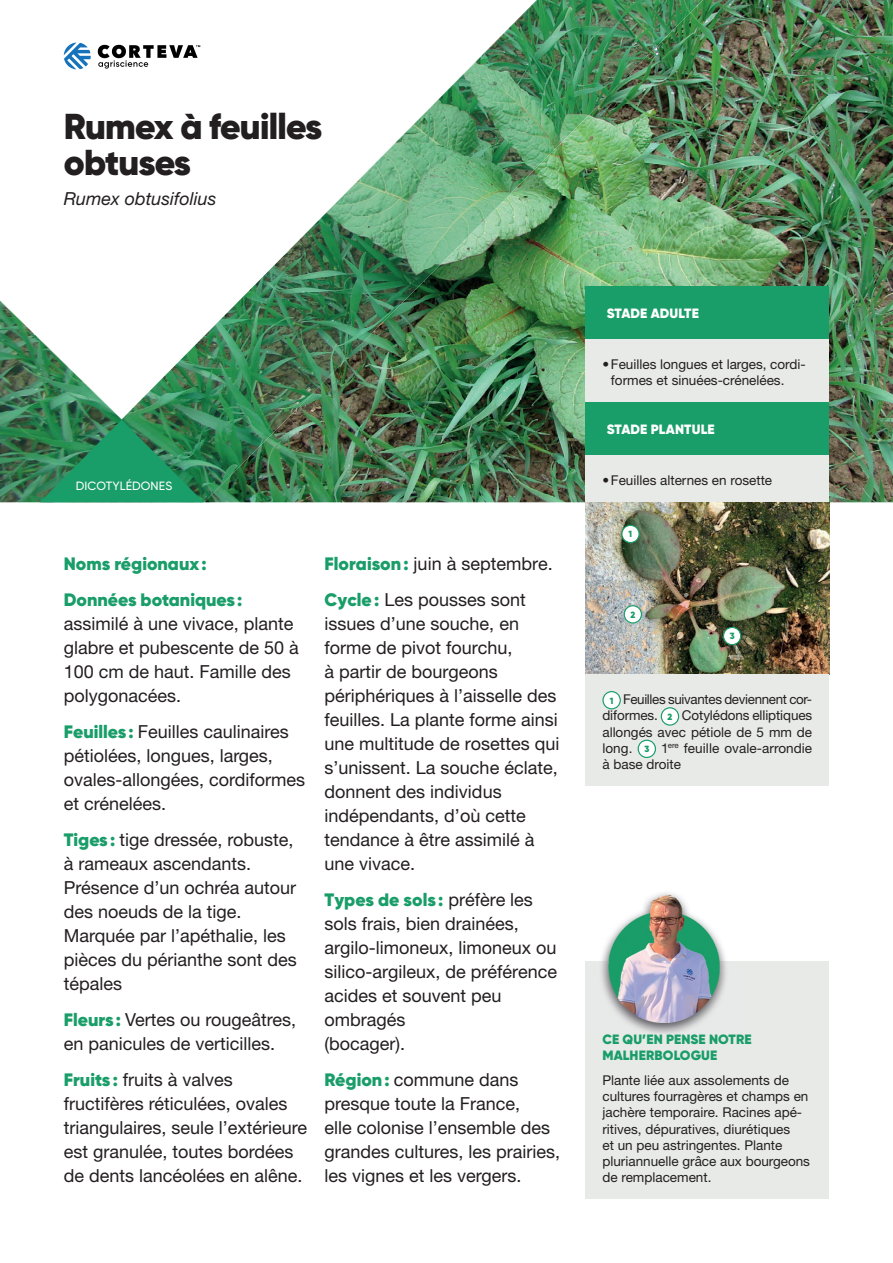
<style>
.page{position:relative;width:893px;height:1263px;background:#fff}
.page>*{position:absolute;margin:0;border:0;box-sizing:border-box;transform-origin:0 0}
.t1{font:900 36px/36px "Gilroy";letter-spacing:-.02em;color:#231f20}
.t2{font:18px/24px "Helvetica Neue LT Std";color:#231f20}
.t3{font:900 18px/36px "Gilroy";color:#199d69}
.t4{font:italic 18px "Helvetica Neue LT Std";color:#231f20}
.t5{font:13.5px/16.2px "Helvetica Neue LT Std";color:#231f20}
.t6{font:900 13.5px/16.2px "Gilroy";letter-spacing:.01em;color:#199d69}
.t7{font:900 13.5px "Gilroy";letter-spacing:.01em;color:#fff}
.t8{font:500 12px "Gilroy";letter-spacing:.01em;color:#fff}
.t9{font:900 9px "Gilroy";color:#199d69}
.s1{font-family:"Gilroy";font-weight:900;color:#199d69}
.s2{font-family:"Helvetica Neue LT Std";font-weight:400;color:#231f20}
.s3{font-family:"Gilroy";font-weight:900;font-size:9px;color:#199d69}
</style>
<div class="page">
<img style="left:0;top:0;width:893px;height:502px">
<img style="left:452px;top:0;width:201px;height:151px">
<img style="left:653px;top:0;width:50px;height:51px">
<img style="left:401px;top:86px;width:51px;height:218px">
<img style="left:351px;top:136px;width:51px;height:218px">
<img style="left:301px;top:187px;width:51px;height:218px">
<img style="left:452px;top:150px;width:101px;height:101px">
<img style="left:251px;top:238px;width:51px;height:217px">
<img style="left:0;top:301px;width:40px;height:201px">
<img style="left:40px;top:265px;width:235px;height:237px">
<svg style="left:64px;top:43px;width:27px;height:26px"></svg>
<svg style="left:98px;top:45px;width:102px;height:24px"></svg>
<div style="left:585px;top:286px;width:244px;height:53px;background:#199d69"></div>
<div style="left:585px;top:339px;width:244px;height:63px;background:#e8eae8"></div>
<div style="left:585px;top:402px;width:244px;height:53px;background:#199d69"></div>
<div style="left:585px;top:455px;width:244px;height:47px;background:#e8eae8"></div>
<img style="left:585px;top:502px;width:244px;height:172px">
<div style="left:585px;top:674px;width:244px;height:112px;background:#e8eae8"></div>
<svg style="left:602px;top:691px;width:19px;height:18px"></svg>
<svg style="left:661px;top:707px;width:18px;height:19px"></svg>
<svg style="left:638px;top:740px;width:18px;height:18px"></svg>
<svg style="left:621px;top:525px;width:19px;height:18px"></svg>
<svg style="left:624px;top:605px;width:18px;height:19px"></svg>
<svg style="left:723px;top:627px;width:18px;height:18px"></svg>
<div style="left:585px;top:962px;width:244px;height:237px;background:#e8eae8"></div>
<img style="left:585px;top:893px;width:156px;height:69px">
<img style="left:601px;top:962px;width:125px;height:72px">
<h1 class="t1" style="left:64px;top:108px;width:260px">Rumex à feuilles obtuses</h1>
<p class="t4" style="left:64px;top:187px;width:154px">Rumex obtusifolius</p>
<p class="t8" style="left:76px;top:479px;width:98px">DICOTYLÉDONES</p>
<p class="t3" style="left:64px;top:546px;width:180px">Noms régionaux :<br>Données botaniques :</p>
<p class="t2" style="left:64px;top:611px;width:237px">assimilé à une vivace, plante glabre et pubescente de 50 à<br>100 cm de haut. Famille des polygonacées.</p>
<p class="t2" style="left:64px;top:719px;width:243px"><span class="s1">Feuilles :</span> Feuilles caulinaires pétiolées, longues, larges, ovales-allongées, cordiformes et crénelées.</p>
<p class="t2" style="left:64px;top:827px;width:235px"><span class="s1">Tiges :</span> tige dressée, robuste, à rameaux ascendants.<br>Présence d’un ochréa autour des noeuds de la tige.<br>Marquée par l’apéthalie, les pièces du périanthe sont des tépales</p>
<p class="t2" style="left:64px;top:1007px;width:234px"><span class="s1">Fleurs :</span> Vertes ou rougeâtres, en panicules de verticilles.</p>
<p class="t2" style="left:64px;top:1067px;width:245px"><span class="s1">Fruits :</span> fruits à valves fructifères réticulées, ovales triangulaires, seule l’extérieure est granulée, toutes bordées de dents lancéolées en alêne.</p>
<p class="t2" style="left:325px;top:545px;width:230px;line-height:35.8px"><span class="s1">Floraison :</span> juin à septembre.<br><span class="s1">Cycle :</span> Les pousses sont</p>
<p class="t2" style="left:325px;top:611px;width:236px">issues d’une souche, en forme de pivot fourchu,<br>à partir de bourgeons périphériques à l’aisselle des feuilles. La plante forme ainsi une multitude de rosettes qui s’unissent. La souche éclate, donnent des individus indépendants, d’où cette tendance à être assimilé à une vivace.</p>
<p class="t3" style="left:325px;top:881px;width:210px">Types de sols : <span class="s2">préfère les</span></p>
<p class="t2" style="left:325px;top:911px;width:234px">sols frais, bien drainées, argilo-limoneux, limoneux ou silico-argileux, de préférence acides et souvent peu ombragés<br>(bocager).</p>
<p class="t2" style="left:325px;top:1067px;width:237px"><span class="s1">Région :</span> commune dans presque toute la France,<br>elle colonise l’ensemble des grandes cultures, les prairies, les vignes et les vergers.</p>
<p class="t7" style="left:607px;top:304px;width:94px">STADE ADULTE</p>
<p class="t5" style="left:611px;top:356px;width:196px;text-indent:-9px">• Feuilles longues et larges, cordi&shy;formes et sinuées-crénelées.</p>
<p class="t7" style="left:607px;top:421px;width:109px">STADE PLANTULE</p>
<p class="t5" style="left:602px;top:472px;width:171px">• Feuilles alternes en rosette</p>
<p class="t9" style="left:629px;top:528px;width:5px">1</p>
<p class="t9" style="left:630px;top:609px;width:6px">2</p>
<p class="t9" style="left:730px;top:630px;width:6px">3</p>
<p class="t5" style="left:602px;top:691px;width:211px;text-align:justify;text-indent:7px"><span class="s3">1</span> Feuilles suivantes deviennent cor&shy;diformes. <span class="s3">2</span> Cotylédons elliptiques allongés avec pétiole de 5 mm de long. <span class="s3">3</span> 1<sup>ere</sup> feuille ovale-arrondie à base droite</p>
<p class="t6" style="left:602px;top:1031px;width:151px">CE QU’EN PENSE NOTRE<br>MALHERBOLOGUE</p>
<p class="t5" style="left:602px;top:1072px;width:209px">Plante liée aux assolements de cultures fourragères et champs en jachère temporaire. Racines apé&shy;ritives, dépuratives, diurétiques<br>et un peu astringentes. Plante pluriannuelle grâce aux bourgeons de remplacement.</p>
</div>
